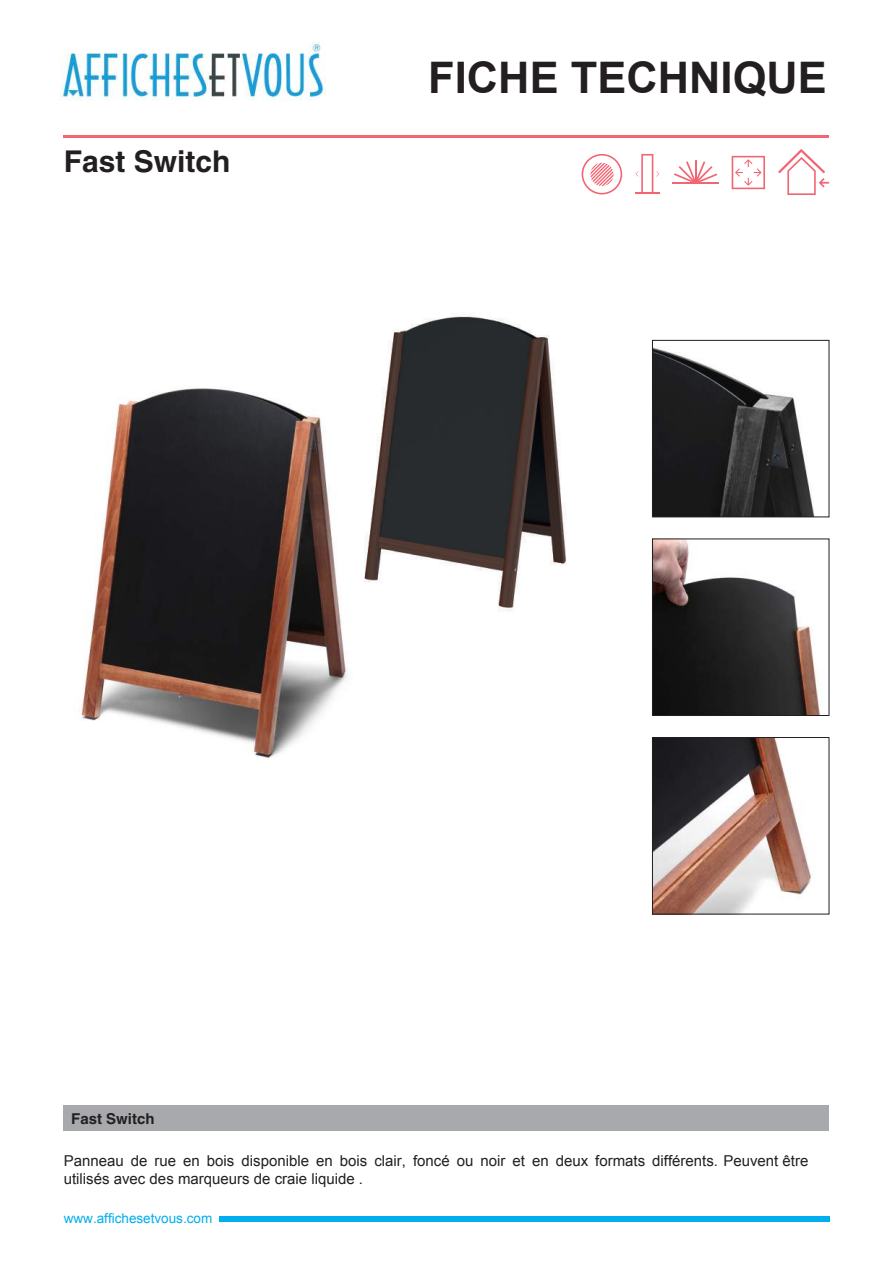
<style>
.page{position:relative;width:893px;height:1263px;background:#fff}
.page>*{position:absolute;margin:0;border:0;box-sizing:border-box;transform-origin:0 0}
.t1{font:700 43.5px "Arial";color:#231f20}
.t2{font:700 30px "Helvetica LT Std";color:#231f20}
.t3{font:15px/18px "Arial";color:#231f20}
.t4{font:700 15px "Helvetica LT Std";color:#231f20}
.t5{font:13.5px "Arial";color:#00aeef}
</style>
<div class="page">
<div style="left:219px;top:1216px;width:610px;height:6px;background:#00aeef"></div>
<hr style="left:64px;top:135px;width:765px;height:3px;background:#f16672">
<img style="left:364px;top:313px;width:203px;height:298px">
<img style="left:79px;top:386px;width:270px;height:372px">
<div style="left:64px;top:1105px;width:765px;height:26px;background:#a8a9ad"></div>
<img style="left:654px;top:347px;width:161px;height:168px">
<div style="left:652px;top:340px;width:177px;height:177px;border:1px solid #231f20"></div>
<img style="left:654px;top:541px;width:167px;height:173px">
<div style="left:652px;top:539px;width:177px;height:177px;border:1px solid #231f20"></div>
<img style="left:654px;top:739px;width:158px;height:173px">
<div style="left:652px;top:737px;width:177px;height:177px;border:1px solid #231f20"></div>
<svg style="left:732px;top:156px;width:33px;height:33px"></svg>
<hr style="left:672px;top:182px;width:47px;height:2px;background:#f26673">
<svg style="left:674px;top:160px;width:43px;height:22px"></svg>
<svg style="left:778px;top:149px;width:51px;height:46px"></svg>
<svg style="left:635px;top:154px;width:24px;height:40px"></svg>
<svg style="left:582px;top:154px;width:40px;height:40px"></svg>
<img style="left:60px;top:43px;width:266px;height:58px">
<h2 class="t2" style="left:64px;top:143px;width:168px">Fast Switch</h2>
<h1 class="t1" style="left:428px;top:48px;width:400px">FICHE TECHNIQUE</h1>
<p class="t4" style="left:71px;top:1109px;width:85px">Fast Switch</p>
<p class="t3" style="left:64px;top:1152px;width:746px">Panneau de rue en bois disponible en bois clair, foncé ou noir et en deux formats différents. Peuvent être utilisés avec des marqueurs de craie liquide .</p>
<p class="t5" style="left:64px;top:1209px;width:150px">www.affichesetvous.com</p>
</div>
